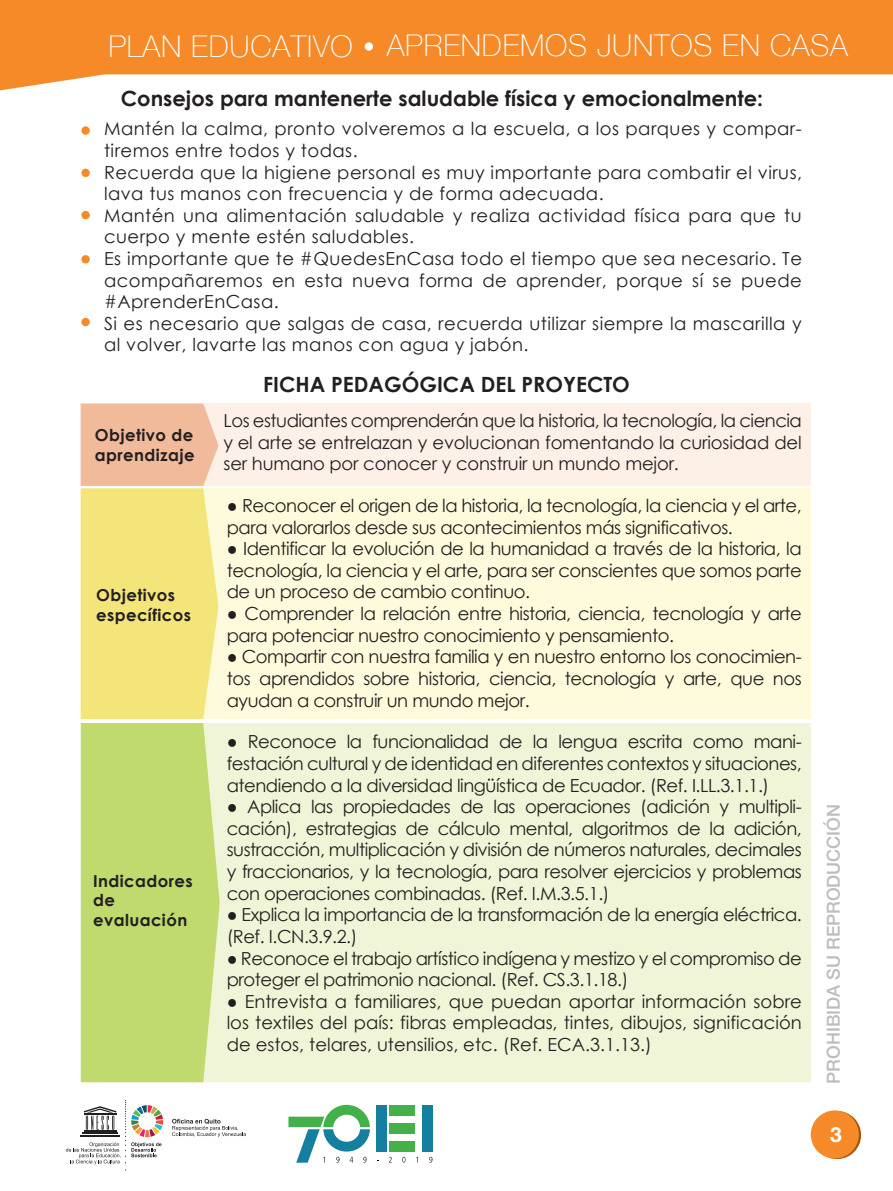
<style>
.page{position:relative;width:893px;height:1191px;background:#fff}
.page>*{position:absolute;margin:0;border:0;box-sizing:border-box;transform-origin:0 0}
.t1{font:100 30px "Helvetica Neue";letter-spacing:.025em;color:#fff}
.t2{font:700 21px "Century Gothic";color:#231f20}
.t3{font:700 21px "Helvetica Neue LT Std";color:#fff}
.t4{font:18px/21.6px "Century Gothic";letter-spacing:-.01em;color:#231f20;text-align:justify}
.t5{font:18px/21.6px "Century Gothic";letter-spacing:.025em;color:#231f20}
.t6{font:500 18px "Helvetica Neue LT Std";color:#bcbdc0}
.t7{font:700 16.5px/19.8px "Century Gothic";letter-spacing:.025em;color:#231f20}
</style>
<div class="page">
<svg style="left:0;top:0;width:893px;height:90px;fill:#f68928"></svg>
<div style="left:365px;top:42px;width:8px;height:9px;background:#fff;border-radius:50%"></div>
<svg style="left:813px;top:1111px;width:48px;height:48px"></svg>
<div style="left:811px;top:1110px;width:48px;height:48px;background:#f68928;border-radius:50%"></div>
<svg style="left:66px;top:1100px;width:97px;height:70px"></svg>
<svg style="left:172px;top:1118px;width:74px;height:19px"></svg>
<div style="left:81px;top:126px;width:9px;height:9px;background:#f68928;border-radius:50%"></div>
<div style="left:81px;top:169px;width:9px;height:8px;background:#f68928;border-radius:50%"></div>
<div style="left:81px;top:211px;width:9px;height:8px;background:#f68928;border-radius:50%"></div>
<div style="left:81px;top:255px;width:9px;height:8px;background:#f68928;border-radius:50%"></div>
<div style="left:81px;top:318px;width:9px;height:8px;background:#f68928;border-radius:50%"></div>
<div style="left:81px;top:403px;width:730px;height:83px;background:#fcf0e7"></div>
<div style="left:81px;top:488px;width:730px;height:231px;background:#fefbdd"></div>
<div style="left:81px;top:723px;width:730px;height:359px;background:#f1f5d7"></div>
<div style="left:81px;top:723px;width:139px;height:359px;background:#c0da6d"></div>
<svg style="left:81px;top:403px;width:137px;height:316px;background:#f3db88"></svg>
<div style="left:422px;top:1104px;width:11px;height:47px;background:#157fa0"></div>
<div style="left:376px;top:1104px;width:11px;height:47px;background:#157fa0"></div>
<div style="left:389px;top:1104px;width:25px;height:11px;background:#43b049"></div>
<div style="left:389px;top:1122px;width:25px;height:11px;background:#43b049"></div>
<div style="left:389px;top:1141px;width:25px;height:10px;background:#43b049"></div>
<svg style="left:288px;top:1104px;width:82px;height:58px"></svg>
<svg style="left:402px;top:1156px;width:3px;height:6px"></svg>
<svg style="left:429px;top:1156px;width:3px;height:6px"></svg>
<h1 class="t1" style="left:108px;top:22px;width:741px">PLAN EDUCATIVO APRENDEMOS JUNTOS EN CASA</h1>
<p class="t2" style="left:121px;top:82px;width:644px">Consejos para mantenerte saludable física y emocionalmente:</p>
<p class="t5" style="left:104px;top:118px;width:700px">Mantén la calma, pronto volveremos a la escuela, a los parques y compar&shy;tiremos entre todos y todas.<br>Recuerda que la higiene personal es muy importante para combatir el virus, lava tus manos con frecuencia y de forma adecuada.<br>Mantén una alimentación saludable y realiza actividad física para que tu cuerpo y mente estén saludables.<br>Es importante que te #QuedesEnCasa todo el tiempo que sea necesario. Te acompañaremos en esta nueva forma de aprender, porque sí se puede #AprenderEnCasa.<br>Si es necesario que salgas de casa, recuerda utilizar siempre la mascarilla y al volver, lavarte las manos con agua y jabón.</p>
<p class="t7" style="left:95px;top:424px;width:101px">Objetivo de aprendizaje</p>
<p class="t7" style="left:96px;top:584px;width:96px">Objetivos específicos</p>
<p class="t7" style="left:93px;top:870px;width:101px">Indicadores de evaluación</p>
<p class="t2" style="left:263px;top:369px;width:368px">FICHA PEDAGÓGICA DEL PROYECTO</p>
<p class="t4" style="left:224px;top:409px;width:580px">Los estudiantes comprenderán que la historia, la tecnología, la ciencia y el arte se entrelazan y evolucionan fomentando la curiosidad del ser humano por conocer y construir un mundo mejor.</p>
<p class="t4" style="left:227px;top:494px;width:577px">● Reconocer el origen de la historia, la tecnología, la ciencia y el arte, para valorarlos desde sus acontecimientos más significativos.</p>
<p class="t4" style="left:227px;top:537px;width:577px">● Identificar la evolución de la humanidad a través de la historia, la tecnología, la ciencia y el arte, para ser conscientes que somos parte de un proceso de cambio continuo.</p>
<p class="t4" style="left:227px;top:602px;width:577px">● Comprender la relación entre historia, ciencia, tecnología y arte para potenciar nuestro conocimiento y pensamiento.</p>
<p class="t4" style="left:227px;top:645px;width:577px">● Compartir con nuestra familia y en nuestro entorno los conocimien&shy;tos aprendidos sobre historia, ciencia, tecnología y arte, que nos ayudan a construir un mundo mejor.</p>
<p class="t4" style="left:227px;top:731px;width:577px">● Reconoce la funcionalidad de la lengua escrita como mani&shy;festación cultural y de identidad en diferentes contextos y situaciones, atendiendo a la diversidad lingüística de Ecuador. (Ref. I.LL.3.1.1.)</p>
<p class="t4" style="left:227px;top:795px;width:577px">● Aplica las propiedades de las operaciones (adición y multipli&shy;cación), estrategias de cálculo mental, algoritmos de la adición, sustracción, multiplicación y división de números naturales, decimales y fraccionarios, y la tecnología, para resolver ejercicios y problemas con operaciones combinadas. (Ref. I.M.3.5.1.)</p>
<p class="t4" style="left:227px;top:903px;width:577px">● Explica la importancia de la transformación de la energía eléctrica. (Ref. I.CN.3.9.2.)</p>
<p class="t4" style="left:227px;top:947px;width:577px">● Reconoce el trabajo artístico indígena y mestizo y el compromiso de proteger el patrimonio nacional. (Ref. CS.3.1.18.)</p>
<p class="t4" style="left:227px;top:990px;width:577px">● Entrevista a familiares, que puedan aportar información sobre los textiles del país: fibras empleadas, tintes, dibujos, significación de estos, telares, utensilios, etc. (Ref. ECA.3.1.13.)</p>
<p class="t6" style="left:823px;top:1083px;width:281px;rotate:-90deg">PROHIBIDA SU REPRODUCCIÓN</p>
<p class="t3" style="left:830px;top:1121px;width:13px">3</p>
</div>
